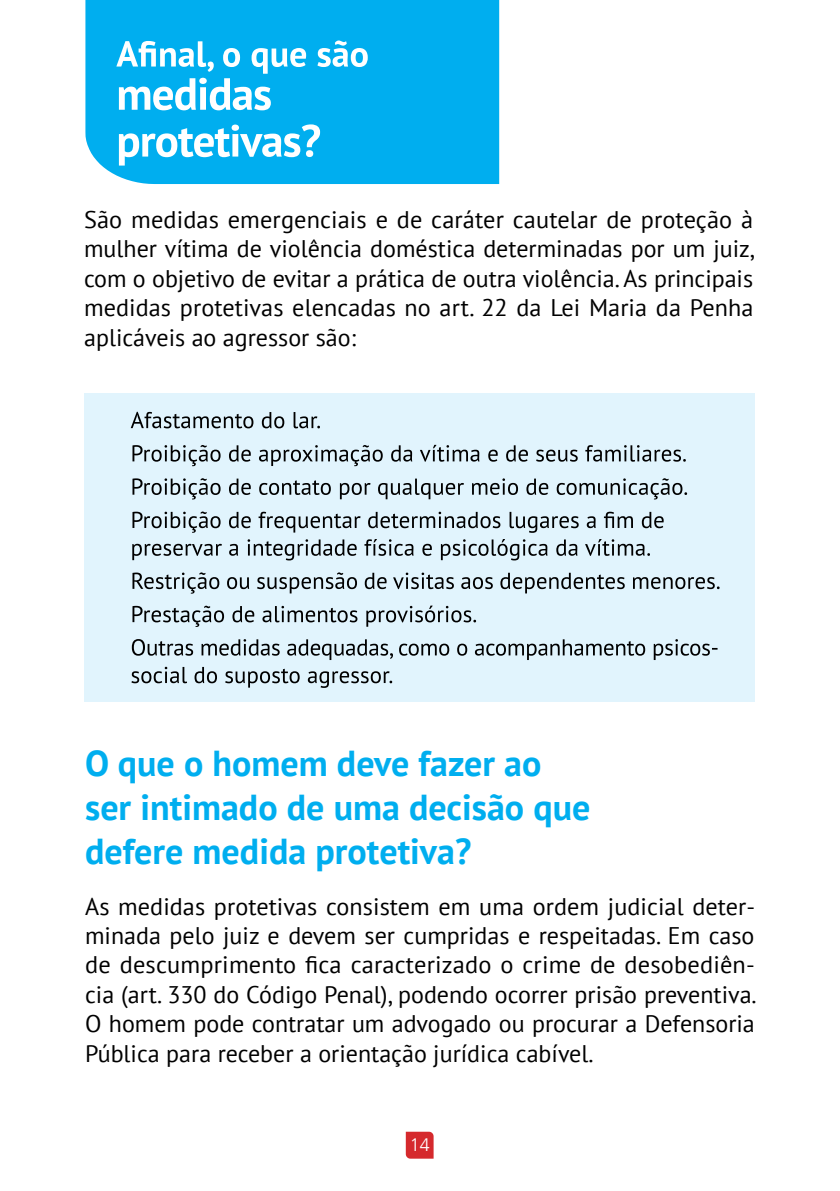
<style>
.page{position:relative;width:840px;height:1191px;background:#fff}
.page>*{position:absolute;margin:0;border:0;box-sizing:border-box;transform-origin:0 0}
.t1{font:700 36px/44px "PT Sans";color:#00aeef}
.t2{font:24px/29.4px "PT Sans";color:#000;text-align:justify}
.t3{font:300 18px "Frutiger LT";color:#fff}
</style>
<div class="page">
<div style="left:85px;top:0;width:414px;height:184px;background:#00aeef"></div>
<svg style="left:119px;top:124px;width:201px;height:42px"></svg>
<svg style="left:116px;top:40px;width:251px;height:70px"></svg>
<div style="left:84px;top:393px;width:670px;height:309px;background:#e1f4fd"></div>
<svg style="left:131px;top:667px;width:261px;height:21px"></svg>
<svg style="left:132px;top:639px;width:585px;height:21px"></svg>
<svg style="left:132px;top:605px;width:344px;height:22px"></svg>
<svg style="left:132px;top:572px;width:587px;height:21px"></svg>
<svg style="left:132px;top:539px;width:517px;height:21px"></svg>
<svg style="left:132px;top:511px;width:531px;height:22px"></svg>
<svg style="left:132px;top:478px;width:554px;height:21px"></svg>
<svg style="left:132px;top:445px;width:553px;height:21px"></svg>
<svg style="left:131px;top:412px;width:189px;height:16px"></svg>
<svg style="left:405px;top:1131px;width:28px;height:27px"></svg>
<p class="t2" style="left:84px;top:204px;width:672px">São medidas emergenciais e de caráter cautelar de proteção à mulher vítima de violência doméstica determinadas por um juiz, com o objetivo de evitar a prática de outra violência. As principais medidas protetivas elencadas no art. 22 da Lei Maria da Penha aplicáveis ao agressor são:</p>
<h1 class="t1" style="left:85px;top:741px;width:506px">O que o homem deve fazer ao ser intimado de uma decisão que defere medida protetiva?</h1>
<p class="t2" style="left:85px;top:891px;width:672px">As medidas protetivas consistem em uma ordem judicial deter&shy;minada pelo juiz e devem ser cumpridas e respeitadas. Em caso de descumprimento fica caracterizado o crime de desobediên&shy;cia (art. 330 do Código Penal), podendo ocorrer prisão preventiva.<br>O homem pode contratar um advogado ou procurar a Defensoria Pública para receber a orientação jurídica cabível.</p>
<p class="t3" style="left:409px;top:1135px;width:22px">14</p>
</div>
